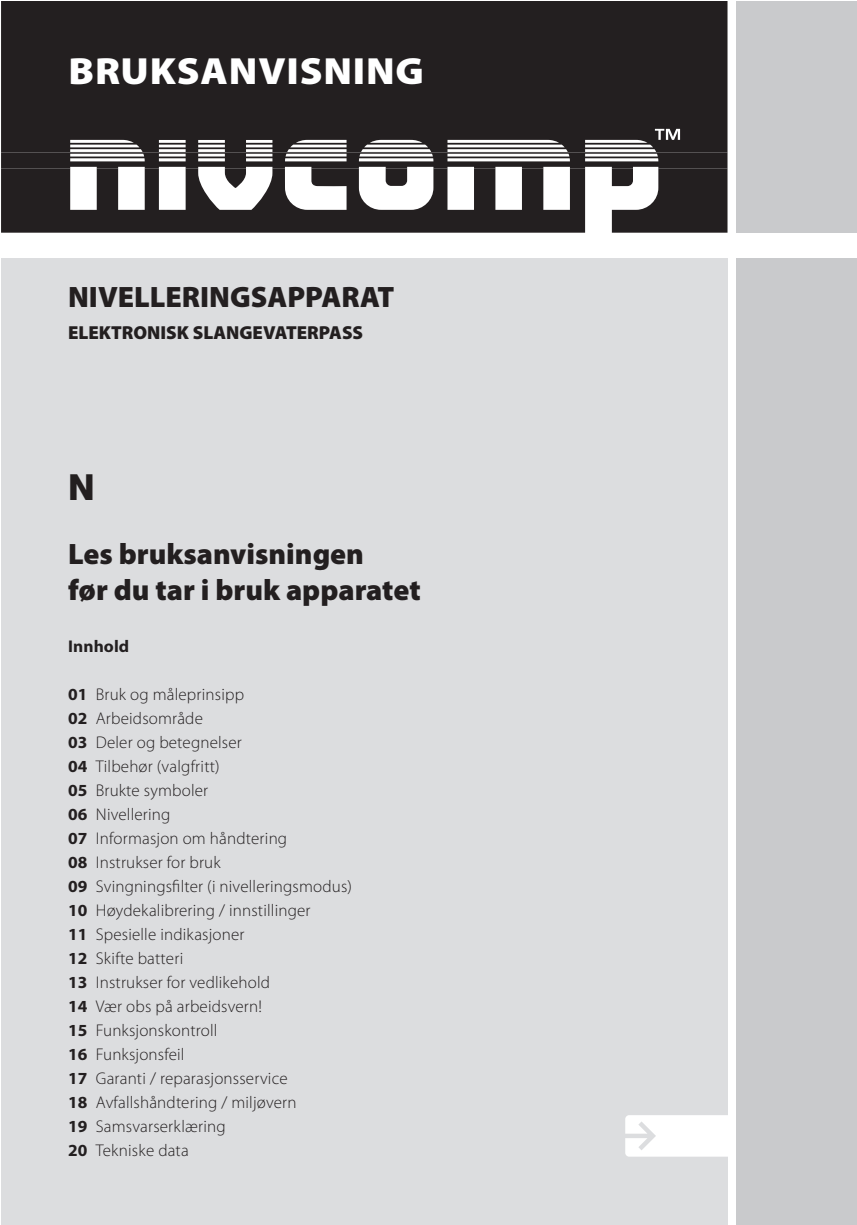
<style>
.page{position:relative;width:857px;height:1225px;background:#fff}
.page>*{position:absolute;margin:0;border:0;box-sizing:border-box;transform-origin:0 0}
.t1{font:900 38px "Myriad Pro";letter-spacing:.02em;color:#fff;scale:1.07 1}
.t2{font:800 36px "Helvetica Neue";color:#231f20}
.t3{font:900 29.6px/36.4px "Myriad Pro";color:#231f20}
.t4{font:900 18.8px "Myriad Pro";color:#231f20}
.t5{font:300 17px/24px "Myriad Pro";letter-spacing:.01em;color:#231f20}
.t6{font:700 17px/24px "Myriad Pro";letter-spacing:.005em;color:#231f20;text-align:justify}
</style>
<div class="page">
<svg style="left:1px;top:169px;width:726px;height:64px;fill:#231f20"></svg>
<svg style="left:1px;top:153px;width:726px;height:16px"></svg>
<div style="left:1px;top:1px;width:726px;height:152px;background:#231f20"></div>
<div style="left:1px;top:258px;width:726px;height:966px;background:#dcdddf"></div>
<div style="left:735px;top:1px;width:121px;height:232px;background:#c9cacc"></div>
<div style="left:735px;top:258px;width:121px;height:966px;background:#c9cacc"></div>
<svg style="left:625px;top:1115px;width:102px;height:41px;background:#fcfcfc"></svg>
<h1 class="t1" style="left:68px;top:57px;width:333px">BRUKSANVISNING</h1>
<h3 class="t3" style="left:68px;top:281px;width:328px">NIVELLERINGSAPPARAT</h3>
<p class="t4" style="left:68px;top:325px;width:296px">ELEKTRONISK SLANGEVATERPASS</p>
<h2 class="t2" style="left:68px;top:474px;width:28px">N</h2>
<h3 class="t3" style="left:68px;top:538px;width:354px">Les bruksanvisningen<br>før du tar i bruk apparatet</h3>
<p class="t6" style="left:68px;top:635px;width:63px">Innhold</p>
<p class="t6" style="left:68px;top:683px;width:21px">01<br>02<br>03<br>04<br>05<br>06<br>07<br>08<br>09<br>10<br>11<br>12<br>13<br>14<br>15<br>16<br>17<br>18<br>19<br>20</p>
<p class="t5" style="left:96px;top:683px;width:258px">Bruk og måleprinsipp<br>Arbeidsområde<br>Deler og betegnelser<br>Tilbehør (valgfritt)<br>Brukte symboler<br>Nivellering<br>Informasjon om håndtering<br>Instrukser for bruk<br>Svingningsfilter (i nivelleringsmodus)<br>Høydekalibrering / innstillinger<br>Spesielle indikasjoner<br>Skifte batteri<br>Instrukser for vedlikehold<br>Vær obs på arbeidsvern!<br>Funksjonskontroll<br>Funksjonsfeil<br>Garanti / reparasjonsservice<br>Avfallshåndtering / miljøvern<br>Samsvarserklæring<br>Tekniske data</p>
</div>
